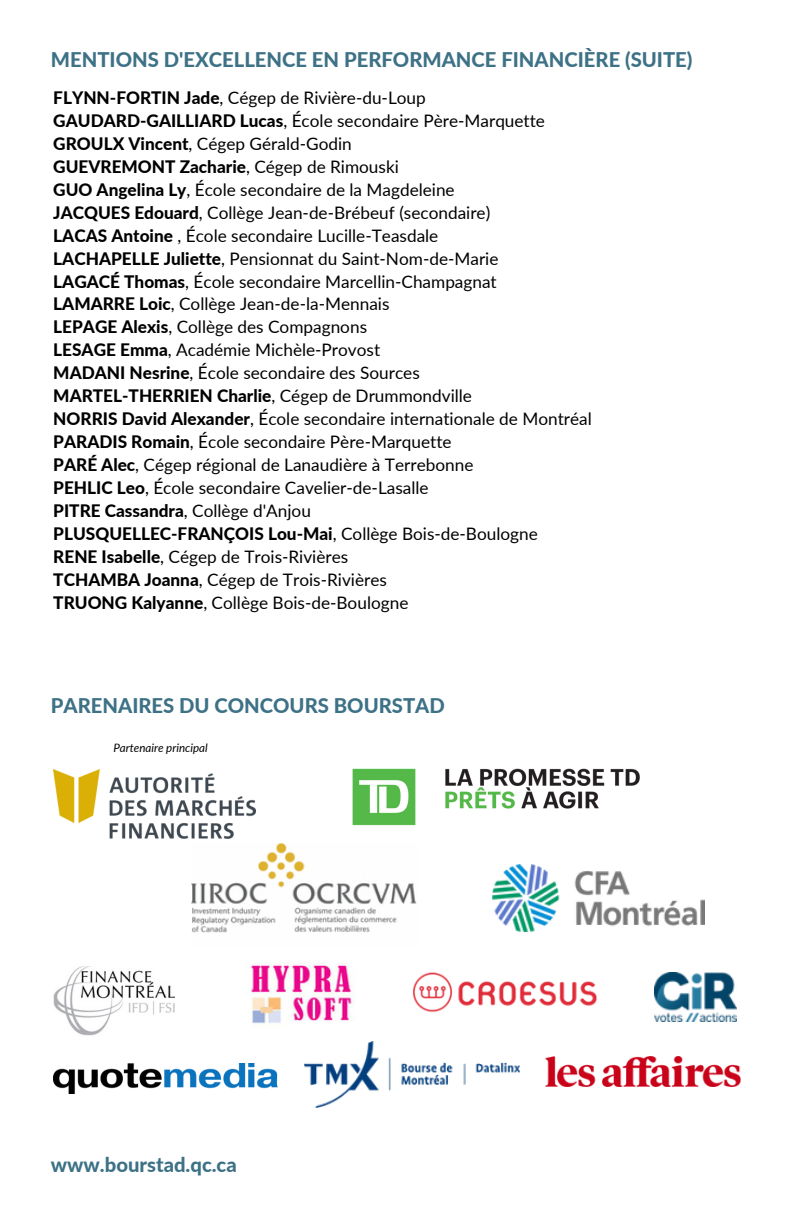
<style>
.page{position:relative;width:792px;height:1224px;background:#fff}
.page>*{position:absolute;margin:0;border:0;box-sizing:border-box;transform-origin:0 0}
.t1{font:800 20.2px "Lato";color:#3d7186}
.t2{font:17.2px "Lato";color:#000}
.t3{font:800 17.2px "Lato";color:#000}
.t4{font:italic 11.6px "Lato";color:#000}
.s1{font-weight:800}
.s2{font-weight:400}
</style>
<div class="page">
<img style="left:53px;top:769px;width:203px;height:70px">
<img style="left:53px;top:966px;width:122px;height:70px">
<img style="left:53px;top:1064px;width:224px;height:30px">
<img style="left:654px;top:973px;width:83px;height:49px">
<img style="left:304px;top:1041px;width:216px;height:67px">
<img style="left:192px;top:843px;width:225px;height:90px">
<img style="left:492px;top:865px;width:213px;height:66px">
<img style="left:352px;top:768px;width:288px;height:58px">
<img style="left:545px;top:1056px;width:196px;height:31px">
<img style="left:413px;top:972px;width:184px;height:41px">
<img style="left:251px;top:963px;width:104px;height:61px">
<p class="t1" style="left:51px;top:47px;width:643px">MENTIONS D'EXCELLENCE EN PERFORMANCE FINANCIÈRE (SUITE)</p>
<p class="t2" style="left:53px;top:87px;width:374px"><span class="s1">FLYNN-FORTIN Jade</span>, Cégep de Rivière-du-Loup</p>
<p class="t2" style="left:53px;top:110px;width:493px"><span class="s1">GAUDARD-GAILLIARD Lucas</span>, École secondaire Père-Marquette</p>
<p class="t2" style="left:53px;top:133px;width:300px"><span class="s1">GROULX Vincent</span>, Cégep Gérald-Godin</p>
<p class="t3" style="left:53px;top:156px;width:347px">GUEVREMONT Zacharie<span class="s2">, Cégep de Rimouski</span></p>
<p class="t2" style="left:53px;top:179px;width:403px"><span class="s1">GUO Angelina Ly</span>, École secondaire de la Magdeleine</p>
<p class="t2" style="left:53px;top:202px;width:439px"><span class="s1">JACQUES Edouard</span>, Collège Jean-de-Brébeuf (secondaire)</p>
<p class="t2" style="left:53px;top:225px;width:387px"><span class="s1">LACAS Antoine</span> , École secondaire Lucille-Teasdale</p>
<p class="t2" style="left:53px;top:248px;width:447px"><span class="s1">LACHAPELLE Juliette</span>, Pensionnat du Saint-Nom-de-Marie</p>
<p class="t2" style="left:53px;top:271px;width:445px"><span class="s1">LAGACÉ Thomas</span>, École secondaire Marcellin-Champagnat</p>
<p class="t2" style="left:53px;top:294px;width:338px"><span class="s1">LAMARRE Loic</span>, Collège Jean-de-la-Mennais</p>
<p class="t2" style="left:53px;top:316px;width:315px"><span class="s1">LEPAGE Alexis</span>, Collège des Compagnons</p>
<p class="t2" style="left:53px;top:339px;width:328px"><span class="s1">LESAGE Emma</span>, Académie Michèle-Provost</p>
<p class="t2" style="left:53px;top:362px;width:368px"><span class="s1">MADANI Nesrine</span>, École secondaire des Sources</p>
<p class="t3" style="left:53px;top:385px;width:420px">MARTEL-THERRIEN Charlie<span class="s2">, Cégep de Drummondville</span></p>
<p class="t2" style="left:53px;top:408px;width:540px"><span class="s1">NORRIS David Alexander</span>, École secondaire internationale de Montréal</p>
<p class="t2" style="left:53px;top:431px;width:400px"><span class="s1">PARADIS Romain</span>, École secondaire Père-Marquette</p>
<p class="t2" style="left:53px;top:454px;width:422px"><span class="s1">PARÉ Alec</span>, Cégep régional de Lanaudière à Terrebonne</p>
<p class="t2" style="left:53px;top:477px;width:377px"><span class="s1">PEHLIC Leo</span>, École secondaire Cavelier-de-Lasalle</p>
<p class="t2" style="left:53px;top:500px;width:259px"><span class="s1">PITRE Cassandra</span>, Collège d'Anjou</p>
<p class="t3" style="left:53px;top:523px;width:486px">PLUSQUELLEC-FRANÇOIS Lou-Mai<span class="s2">, Collège Bois-de-Boulogne</span></p>
<p class="t2" style="left:53px;top:546px;width:297px"><span class="s1">RENE Isabelle</span>, Cégep de Trois-Rivières</p>
<p class="t2" style="left:53px;top:569px;width:335px"><span class="s1">TCHAMBA Joanna</span>, Cégep de Trois-Rivières</p>
<p class="t2" style="left:53px;top:592px;width:357px"><span class="s1">TRUONG Kalyanne</span>, Collège Bois-de-Boulogne</p>
<p class="t1" style="left:51px;top:693px;width:396px">PARENAIRES DU CONCOURS BOURSTAD</p>
<p class="t4" style="left:113px;top:740px;width:96px">Partenaire principal</p>
<p class="t1" style="left:51px;top:1152px;width:187px">www.bourstad.qc.ca</p>
</div>
